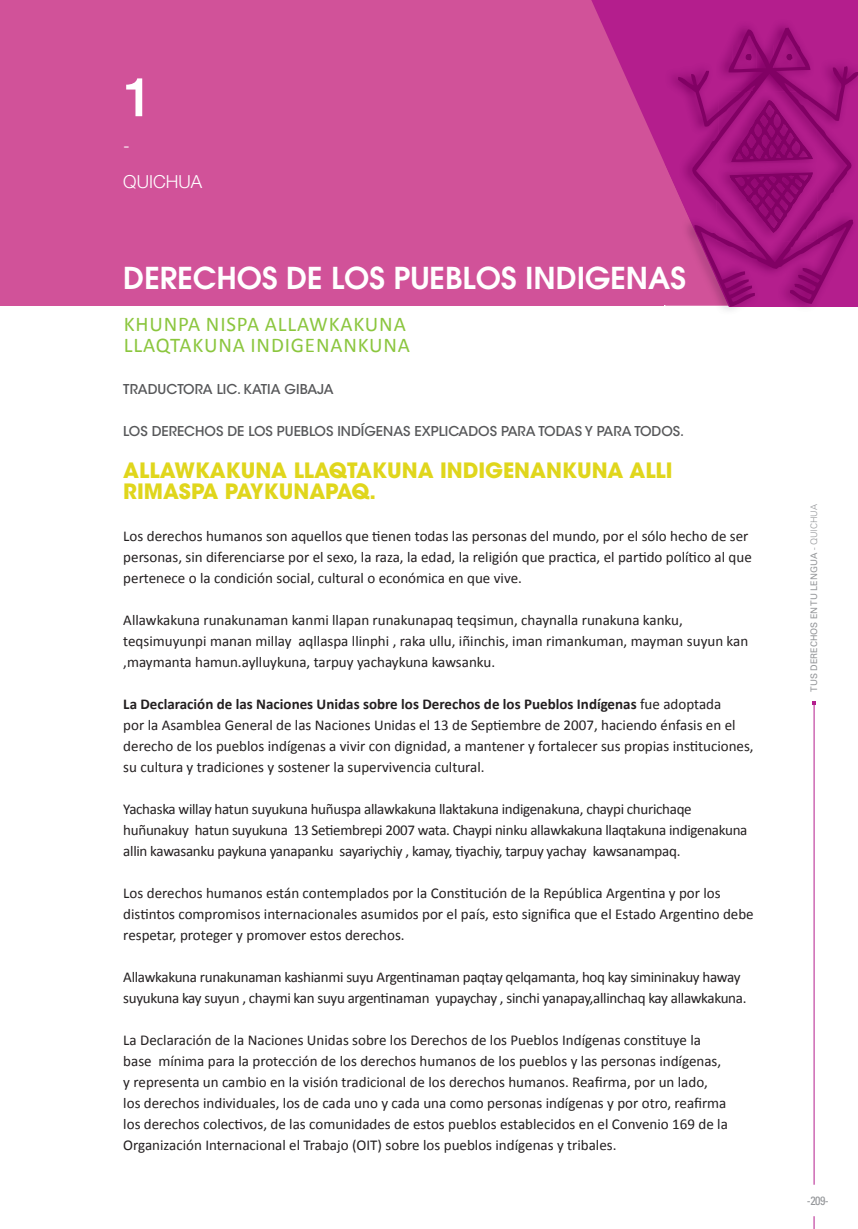
<style>
.page{position:relative;width:858px;height:1229px;background:#fff}
.page>*{position:absolute;margin:0;border:0;box-sizing:border-box;transform-origin:0 0}
.t1{font:500 54px "Helvetica Neue LT Std";color:#fff}
.t2{font:600 30px "ITC Avant Garde Pro";color:#fff}
.t3{font:700 21px/21px "ITC Avant Garde Std";color:#e0d61c}
.t4{font:21px/21px "Calibri";letter-spacing:.04em;color:#8bc63e}
.t5{font:300 18px/36px "Helvetica Neue LT Std";color:#fff}
.t6{font:15px/21px "Calibri";color:#231f20}
.t7{font:15px/21px "Calibri";letter-spacing:-.02em;color:#231f20}
.t8{font:500 13.5px "ITC Avant Garde Std";color:#57585a}
.t9{font:condensed 12px "Univers LT Std";color:#939598}
.t10{font:9px "Univers LT Std";color:#939598}
.s1{font-weight:700}
.s2{font-weight:300}
</style>
<div class="page">
<hr style="left:813px;top:703px;width:1px;height:481px;background:#b41e8d">
<svg style="left:813px;top:1216px;width:1px;height:13px"></svg>
<div style="left:0;top:0;width:757px;height:305px;background:#d15299"></div>
<svg style="left:574px;top:0;width:283px;height:306px"></svg>
<img style="left:664px;top:19px;width:193px;height:291px">
<img style="left:664px;top:164px;width:13px;height:142px">
<svg style="left:677px;top:28px;width:180px;height:279px;background:#a41880"></svg>
<h1 class="t1" style="left:123px;top:65px;width:32px">1</h1>
<p class="t5" style="left:123px;top:127px;width:80px">-<br>QUICHUA</p>
<h2 class="t2" style="left:123px;top:258px;width:564px">DERECHOS DE LOS PUEBLOS INDIGENAS</h2>
<h3 class="t4" style="left:124px;top:313px;width:288px">KHUNPA NISPA ALLAWKAKUNA<br>LLAQTAKUNA INDIGENANKUNA</h3>
<p class="t8" style="left:123px;top:381px;width:212px">TRADUCTORA LIC. KATIA GIBAJA</p>
<p class="t8" style="left:123px;top:423px;width:562px">LOS DERECHOS DE LOS PUEBLOS INDÍGENAS EXPLICADOS PARA TODAS Y PARA TODOS.</p>
<h3 class="t3" style="left:123px;top:460px;width:550px">ALLAWKAKUNA LLAQTAKUNA INDIGENANKUNA ALLI<br>RIMASPA PAYKUNAPAQ.</h3>
<p class="t6" style="left:123px;top:525px;width:629px">Los derechos humanos son aquellos que tienen todas las personas del mundo, por el sólo hecho de ser personas, sin diferenciarse por el sexo, la raza, la edad, la religión que practica, el partido político al que pertenece o la condición social, cultural o económica en que vive.</p>
<p class="t6" style="left:123px;top:609px;width:626px">Allawkakuna runakunaman kanmi llapan runakunapaq teqsimun, chaynalla runakuna kanku, teqsimuyunpi manan millay aqllaspa llinphi , raka ullu, iñinchis, iman rimankuman, mayman suyun kan ,maymanta hamun.aylluykuna, tarpuy yachaykuna kawsanku.</p>
<p class="t6" style="left:123px;top:693px;width:631px"><span class="s1">La Declaración de las Naciones Unidas sobre los Derechos de los Pueblos Indígenas</span> fue adoptada<br>por la Asamblea General de las Naciones Unidas el 13 de Septiembre de 2007, haciendo énfasis en el derecho de los pueblos indígenas a vivir con dignidad, a mantener y fortalecer sus propias instituciones, su cultura y tradiciones y sostener la supervivencia cultural.</p>
<p class="t7" style="left:123px;top:798px;width:625px">Yachaska willay hatun suyukuna huñuspa allawkakuna llaktakuna indigenakuna, chaypi churichaqe huñunakuy hatun suyukuna 13 Setiembrepi 2007 wata. Chaypi ninku allawkakuna llaqtakuna indigenakuna allin kawasanku paykuna yanapanku sayariychiy , kamay, tiyachiy, tarpuy yachay kawsanampaq.</p>
<p class="t6" style="left:123px;top:882px;width:631px">Los derechos humanos están contemplados por la Constitución de la República Argentina y por los distintos compromisos internacionales asumidos por el país, esto significa que el Estado Argentino debe respetar, proteger y promover estos derechos.</p>
<p class="t7" style="left:123px;top:966px;width:624px">Allawkakuna runakunaman kashianmi suyu Argentinaman paqtay qelqamanta, hoq kay simininakuy haway suyukuna kay suyun , chaymi kan suyu argentinaman yupaychay , sinchi yanapay,allinchaq kay allawkakuna.</p>
<p class="t6" style="left:123px;top:1029px;width:606px">La Declaración de la Naciones Unidas sobre los Derechos de los Pueblos Indígenas constituye la base mínima para la protección de los derechos humanos de los pueblos y las personas indígenas, y representa un cambio en la visión tradicional de los derechos humanos. Reafirma, por un lado, los derechos individuales, los de cada uno y cada una como personas indígenas y por otro, reafirma los derechos colectivos, de las comunidades de estos pueblos establecidos en el Convenio 169 de la Organización Internacional el Trabajo (OIT) sobre los pueblos indígenas y tribales.</p>
<p class="t10" style="left:808px;top:691px;width:189px;rotate:-90deg">TUS DERECHOS EN TU LENGUA <span class="s2">- QUICHUa</span></p>
<p class="t9" style="left:806px;top:1192px;width:23px">-209-</p>
</div>
